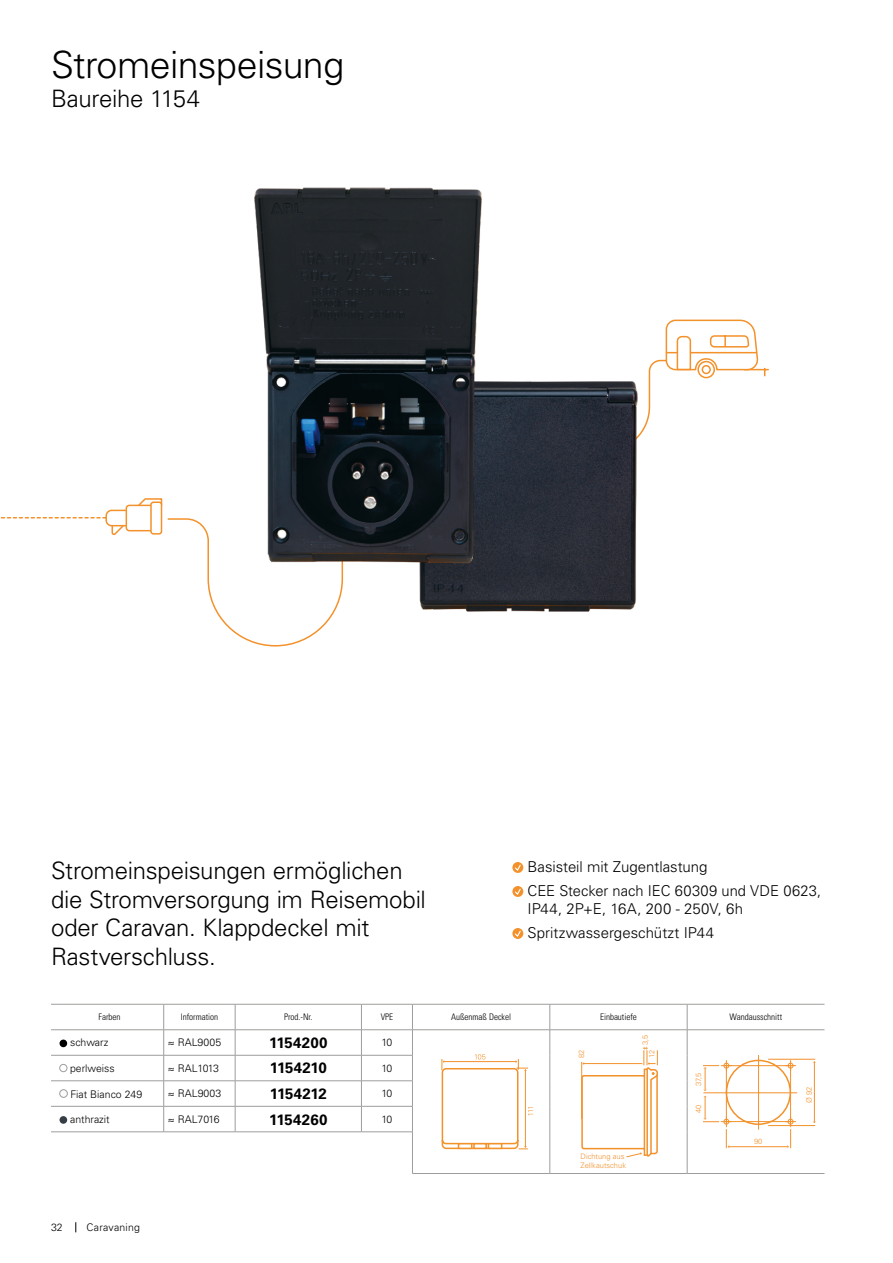
<style>
.page{position:relative;width:893px;height:1263px;background:#fff}
.page>*{position:absolute;margin:0;border:0;box-sizing:border-box;transform-origin:0 0}
.t1{font:300 37.5px "Univers LT Pro 45";letter-spacing:-.015em;color:#000}
.t2{font:300 24px/28.8px "Univers LT Pro 45";letter-spacing:-.01em;color:#000}
.t3{font:300 15px/24px "Univers LT Pro 45";color:#000}
.t4{font:700 15px "Univers LT Pro 65";letter-spacing:.015em;color:#000}
.t5{font:700 15px "Univers LT Pro 65";letter-spacing:-.005em;color:#000}
.t6{font:300 10.5px "Univers LT Pro 45";color:#000}
.t7{font:300 10.5px "Univers LT Pro 45";letter-spacing:.02em;color:#000}
.t8{font:300 10.5px "Univers LT Pro 45";letter-spacing:-.025em;color:#000}
.t9{font:300 condensed 9px "Univers LT Pro";color:#000}
.t10{font:300 7.5px/9px "Univers LT Pro 45";color:#f3912b}
</style>
<div class="page">
<svg style="left:167px;top:359px;width:498px;height:288px"></svg>
<svg style="left:111px;top:526px;width:14px;height:9px"></svg>
<svg style="left:136px;top:498px;width:27px;height:10px"></svg>
<div style="left:105px;top:510px;width:56px;height:16px;border:2px solid #f3912b;border-radius:5px"></div>
<div style="left:126px;top:505px;width:34px;height:26px;background:#fff;border-radius:3px"></div>
<div style="left:126px;top:505px;width:35px;height:26px;border:2px solid #f3912b;border-radius:3px"></div>
<div style="left:151px;top:502px;width:10px;height:32px;background:#fff;border-radius:2px"></div>
<div style="left:150px;top:501px;width:12px;height:34px;border:2px solid #f3912b;border-radius:2px"></div>
<svg style="left:0;top:517px;width:106px;height:1px"></svg>
<div style="left:697px;top:361px;width:18px;height:17px;border:2px solid #f3912b;border-radius:50%"></div>
<svg style="left:665px;top:319px;width:103px;height:57px"></svg>
<img style="left:401px;top:372px;width:254px;height:249px">
<svg style="left:512px;top:862px;width:11px;height:11px"></svg>
<svg style="left:514px;top:864px;width:8px;height:8px"></svg>
<svg style="left:512px;top:886px;width:11px;height:11px"></svg>
<svg style="left:514px;top:888px;width:8px;height:8px"></svg>
<svg style="left:512px;top:928px;width:11px;height:11px"></svg>
<svg style="left:514px;top:930px;width:8px;height:8px"></svg>
<hr style="left:51px;top:1004px;width:113px;height:1px;background:#9d9d9c">
<hr style="left:164px;top:1004px;width:71px;height:1px;background:#9d9d9c">
<hr style="left:235px;top:1004px;width:126px;height:1px;background:#9d9d9c">
<hr style="left:361px;top:1004px;width:51px;height:1px;background:#9d9d9c">
<hr style="left:51px;top:1029px;width:113px;height:1px;background:#9d9d9c">
<hr style="left:164px;top:1029px;width:71px;height:1px;background:#9d9d9c">
<hr style="left:235px;top:1029px;width:126px;height:1px;background:#9d9d9c">
<hr style="left:361px;top:1029px;width:51px;height:1px;background:#9d9d9c">
<hr style="left:412px;top:1173px;width:138px;height:1px;background:#9d9d9c">
<hr style="left:550px;top:1173px;width:137px;height:1px;background:#9d9d9c">
<hr style="left:687px;top:1173px;width:137px;height:1px;background:#9d9d9c">
<hr style="left:412px;top:1004px;width:138px;height:1px;background:#9d9d9c">
<hr style="left:550px;top:1004px;width:137px;height:1px;background:#9d9d9c">
<hr style="left:687px;top:1004px;width:137px;height:1px;background:#9d9d9c">
<hr style="left:51px;top:1055px;width:113px;height:1px;background:#9d9d9c">
<hr style="left:164px;top:1055px;width:71px;height:1px;background:#9d9d9c">
<hr style="left:235px;top:1055px;width:126px;height:1px;background:#9d9d9c">
<hr style="left:361px;top:1055px;width:52px;height:1px;background:#9d9d9c">
<hr style="left:51px;top:1080px;width:113px;height:1px;background:#9d9d9c">
<hr style="left:164px;top:1080px;width:71px;height:1px;background:#9d9d9c">
<hr style="left:235px;top:1080px;width:126px;height:1px;background:#9d9d9c">
<hr style="left:361px;top:1080px;width:52px;height:1px;background:#9d9d9c">
<hr style="left:51px;top:1106px;width:113px;height:1px;background:#9d9d9c">
<hr style="left:164px;top:1106px;width:71px;height:1px;background:#9d9d9c">
<svg style="left:163px;top:1004px;width:1px;height:127px"></svg>
<hr style="left:235px;top:1106px;width:126px;height:1px;background:#9d9d9c">
<svg style="left:235px;top:1004px;width:1px;height:127px"></svg>
<hr style="left:361px;top:1106px;width:52px;height:1px;background:#9d9d9c">
<svg style="left:361px;top:1004px;width:1px;height:127px"></svg>
<hr style="left:51px;top:1131px;width:113px;height:1px;background:#9d9d9c">
<hr style="left:164px;top:1131px;width:71px;height:1px;background:#9d9d9c">
<hr style="left:235px;top:1131px;width:126px;height:1px;background:#9d9d9c">
<hr style="left:361px;top:1131px;width:52px;height:1px;background:#9d9d9c">
<hr style="left:550px;top:1029px;width:137px;height:1px;background:#9d9d9c">
<hr style="left:412px;top:1029px;width:138px;height:1px;background:#9d9d9c">
<svg style="left:412px;top:1004px;width:1px;height:127px"></svg>
<svg style="left:550px;top:1004px;width:1px;height:128px"></svg>
<hr style="left:412px;top:1132px;width:1px;height:41px;background:#9d9d9c">
<hr style="left:550px;top:1132px;width:1px;height:41px;background:#9d9d9c">
<hr style="left:687px;top:1029px;width:137px;height:1px;background:#9d9d9c">
<svg style="left:687px;top:1004px;width:1px;height:128px"></svg>
<hr style="left:687px;top:1132px;width:1px;height:41px;background:#9d9d9c">
<div style="left:60px;top:1039px;width:7px;height:8px;background:#000;border-radius:50%"></div>
<svg style="left:441px;top:1054px;width:92px;height:96px"></svg>
<svg style="left:458px;top:1143px;width:14px;height:6px"></svg>
<svg style="left:488px;top:1143px;width:14px;height:6px"></svg>
<svg style="left:473px;top:1143px;width:14px;height:6px"></svg>
<svg style="left:581px;top:1047px;width:78px;height:110px"></svg>
<svg style="left:703px;top:1055px;width:113px;height:93px"></svg>
<div style="left:60px;top:1064px;width:7px;height:8px;border:1px solid #9d9d9c;border-radius:50%"></div>
<div style="left:60px;top:1090px;width:7px;height:7px;background:#f9fafb;border-radius:50%"></div>
<div style="left:60px;top:1089px;width:8px;height:8px;border:1px solid #9d9d9c;border-radius:50%"></div>
<div style="left:60px;top:1116px;width:7px;height:8px;background:#363d43;border-radius:50%"></div>
<img style="left:244px;top:187px;width:254px;height:386px">
<h1 class="t1" style="left:51px;top:40px;width:295px">Stromeinspeisung</h1>
<p class="t2" style="left:51px;top:83px;width:151px">Baureihe 1154</p>
<p class="t2" style="left:51px;top:855px;width:376px">Stromeinspeisungen ermöglichen die Stromversorgung im Reisemobil oder Caravan. Klappdeckel mit<br>Rastverschluss.</p>
<p class="t3" style="left:527px;top:854px;width:295px">Basisteil mit Zugentlastung<br>CEE Stecker nach IEC 60309 und VDE 0623,</p>
<p class="t3" style="left:527px;top:896px;width:217px">IP44, 2P+E, 16A, 200 - 250V, 6h<br>Spritzwassergeschützt IP44</p>
<p class="t9" style="left:98px;top:1011px;width:23px">Farben</p>
<p class="t9" style="left:181px;top:1011px;width:39px">Information</p>
<p class="t9" style="left:284px;top:1011px;width:30px">Prod.-Nr.</p>
<p class="t9" style="left:381px;top:1011px;width:14px">VPE</p>
<p class="t9" style="left:451px;top:1011px;width:61px">Außenmaß Deckel</p>
<p class="t9" style="left:600px;top:1011px;width:38px">Einbautiefe</p>
<p class="t9" style="left:729px;top:1011px;width:54px">Wandausschnitt</p>
<p class="t6" style="left:70px;top:1036px;width:40px">schwarz</p>
<p class="t6" style="left:168px;top:1036px;width:55px">≈ RAL9005</p>
<p class="t4" style="left:269px;top:1032px;width:60px">1154200</p>
<p class="t6" style="left:381px;top:1036px;width:12px">10</p>
<p class="t10" style="left:577px;top:1058px;width:10px;rotate:-90deg">82</p>
<p class="t10" style="left:640px;top:1045px;width:12px;rotate:-90deg">3,5</p>
<p class="t10" style="left:647px;top:1058px;width:10px;rotate:-90deg">12</p>
<p class="t6" style="left:70px;top:1061px;width:46px">perlweiss</p>
<p class="t8" style="left:168px;top:1061px;width:52px">≈ RAL1013</p>
<p class="t5" style="left:270px;top:1057px;width:59px">1154210</p>
<p class="t6" style="left:381px;top:1061px;width:12px">10</p>
<p class="t6" style="left:70px;top:1087px;width:73px">Fiat Bianco 249</p>
<p class="t6" style="left:168px;top:1087px;width:55px">≈ RAL9003</p>
<p class="t5" style="left:270px;top:1083px;width:59px">1154212</p>
<p class="t6" style="left:381px;top:1087px;width:12px">10</p>
<p class="t6" style="left:70px;top:1112px;width:41px">anthrazit</p>
<p class="t6" style="left:168px;top:1112px;width:53px">≈ RAL7016</p>
<p class="t4" style="left:269px;top:1108px;width:60px">1154260</p>
<p class="t6" style="left:381px;top:1112px;width:12px">10</p>
<p class="t6" style="left:51px;top:1220px;width:13px">32</p>
<p class="t7" style="left:86px;top:1220px;width:55px">Caravaning</p>
<p class="t10" style="left:581px;top:1152px;width:47px">Dichtung aus<br>Zellkautschuk</p>
<p class="t10" style="left:694px;top:1086px;width:15px;rotate:-90deg">37,5</p>
<p class="t10" style="left:694px;top:1113px;width:10px;rotate:-90deg">40</p>
<p class="t10" style="left:754px;top:1137px;width:10px">90</p>
<p class="t10" style="left:804px;top:1103px;width:18px;rotate:-90deg">Ø 92</p>
</div>
